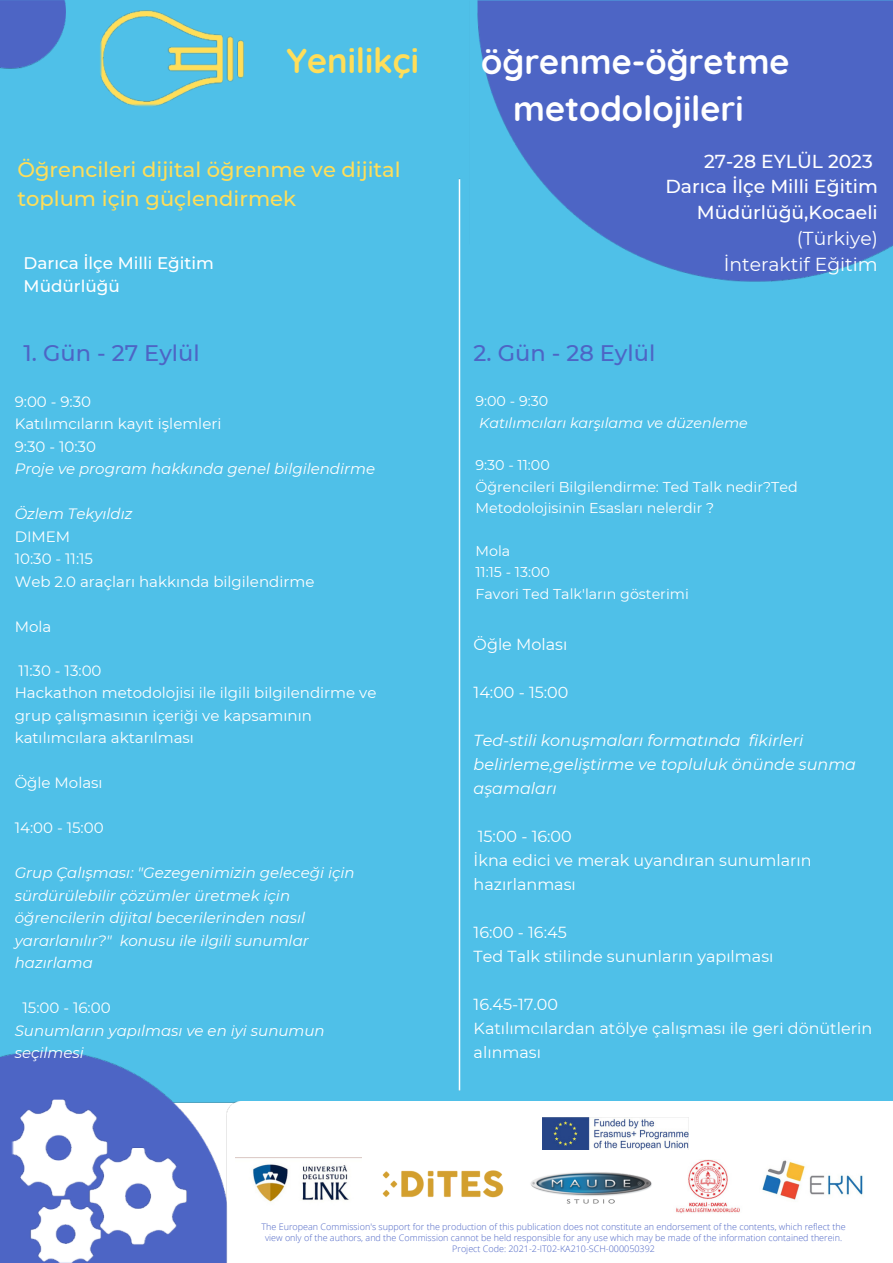
<style>
.page{position:relative;width:893px;height:1263px;background:#fff}
.page>*{position:absolute;margin:0;border:0;box-sizing:border-box;transform-origin:0 0}
.t1{font:700 34.5px "Quicksand";color:#fff}
.t2{font:700 34.5px "Quicksand";color:#ffde59}
.t3{font:500 22.5px "Montserrat";color:#4d65c5}
.t4{font:500 21px/29.2px "Montserrat";color:#ffde59}
.t5{font:500 18.75px/25.9px "Montserrat";color:#fff;text-align:right}
.t6{font:18.75px "Montserrat";color:#fff}
.t7{font:500 16.8px/23.3px "Montserrat";color:#fff}
.t8{font:15.98px/24px "Montserrat";color:#fff}
.t9{font:italic 15.98px/24px "Montserrat";color:#fff}
.t10{font:italic 15px/22.5px "Montserrat";color:#fff}
.t11{font:15px/22.5px "Montserrat";color:#fff}
.t12{font:14.25px/21.4px "Montserrat";color:#fff}
.t13{font:italic 14.25px "Montserrat";color:#fff}
.t14{font:300 9px/11.2px "Open Sans";color:#4d65c5;text-align:center}
.s1{font-weight:400}
</style>
<div class="page">
<div style="left:0;top:0;width:893px;height:1101px;background:#4fc0e8"></div>
<img style="left:470px;top:0;width:423px;height:282px">
<img style="left:0;top:0;width:65px;height:68px">
<img style="left:100px;top:11px;width:144px;height:96px">
<img style="left:458px;top:179px;width:3px;height:912px">
<img style="left:0;top:1051px;width:229px;height:212px">
<img style="left:11px;top:1099px;width:175px;height:164px">
<img style="left:227px;top:1101px;width:462px;height:162px">
<img style="left:542px;top:1117px;width:146px;height:32px">
<img style="left:235px;top:1157px;width:126px;height:50px">
<img style="left:523px;top:1161px;width:135px;height:46px">
<img style="left:674px;top:1159px;width:66px;height:54px">
<img style="left:762px;top:1160px;width:101px;height:40px">
<img style="left:378px;top:1163px;width:127px;height:42px">
<p class="t2" style="left:286px;top:39px;width:130px">Yenilikçi</p>
<p class="t4" style="left:17px;top:154px;width:385px">Öğrenci leri dijital öğrenme ve dijital toplum içi n güçlendi rmek</p>
<p class="t7" style="left:24px;top:251px;width:192px">Darıca İlçe Milli Eğitim<br>Müdürlüğü</p>
<p class="t1" style="left:481px;top:39px;width:310px">öğrenme-öğretme</p>
<p class="t1" style="left:513px;top:87px;width:228px">metodolojileri</p>
<p class="t5" style="left:704px;top:148px;width:170px">27-28 EYLÜL 2023</p>
<p class="t5" style="left:665px;top:174px;width:214px">Darıca İlçe Milli Eğitim<br>Müdürlüğü,Kocaeli <span class="s1">(Türkiye)</span></p>
<p class="t6" style="left:723px;top:253px;width:156px">İnteraktif Eğiti m</p>
<p class="t3" style="left:24px;top:339px;width:178px">1. Gün - 27 Eylül</p>
<p class="t3" style="left:473px;top:339px;width:183px">2. Gün - 28 Eylül</p>
<p class="t11" style="left:15px;top:390px;width:78px">9:00 - 9:30</p>
<p class="t11" style="left:15px;top:413px;width:206px">Katılımcıların kayıt işlemleri</p>
<p class="t11" style="left:15px;top:435px;width:83px">9:30 - 10:30</p>
<p class="t10" style="left:15px;top:458px;width:362px">Proje ve program hakkında genel bilgilendirme</p>
<p class="t10" style="left:15px;top:503px;width:119px">Özlem Tekyıldız</p>
<p class="t11" style="left:15px;top:525px;width:57px">DIMEM</p>
<p class="t11" style="left:15px;top:548px;width:80px">10:30 - 11:15</p>
<p class="t11" style="left:15px;top:570px;width:301px">Web 2.0 araçları hakkında bi lgi lendi rme</p>
<p class="t11" style="left:15px;top:615px;width:38px">Mola</p>
<p class="t11" style="left:19px;top:659px;width:84px">11:30 - 13:00</p>
<p class="t11" style="left:15px;top:681px;width:363px">Hackathon metodolojisi i le i lgi li bi lgi lendi rme ve</p>
<p class="t11" style="left:15px;top:704px;width:299px">grup çalışmasının içeriği ve kapsamının katılımcılara aktarılması</p>
<p class="t11" style="left:15px;top:772px;width:89px">Öğle Molası</p>
<p class="t11" style="left:15px;top:817px;width:90px">14:00 - 15:00</p>
<p class="t10" style="left:15px;top:862px;width:341px">Grup Çalışması: "Gezegenimizin geleceği için sürdürülebilir çözümler üretmek için öğrencilerin dijital becerilerinden nasıl yararlanılır?" konusu ile ilgili sunumlar hazırlama</p>
<p class="t11" style="left:23px;top:997px;width:90px">15:00 - 16:00</p>
<p class="t10" style="left:15px;top:1019px;width:312px">Sunumların yapılması ve en iyi sunumun seçilmesi</p>
<p class="t12" style="left:475px;top:390px;width:74px">9:00 - 9:30</p>
<p class="t13" style="left:479px;top:414px;width:270px">Katılımcıları karşılama ve düzenleme</p>
<p class="t12" style="left:475px;top:454px;width:76px">9:30 - 11:00</p>
<p class="t12" style="left:475px;top:476px;width:324px">Öğrenci leri Bi lgi lendi rme: Ted Talk nedi r?Ted<br>Metodolojisi ni n Esasları nelerdi r ?</p>
<p class="t12" style="left:475px;top:540px;width:36px">Mola</p>
<p class="t12" style="left:475px;top:561px;width:76px">11:15 - 13:00</p>
<p class="t12" style="left:475px;top:583px;width:212px">Favori Ted Talk'ların gösteri mi</p>
<p class="t8" style="left:473px;top:632px;width:95px">Öğle Molası</p>
<p class="t8" style="left:473px;top:680px;width:96px">14:00 - 15:00</p>
<p class="t9" style="left:473px;top:728px;width:384px">Ted-stili konuşmaları formatında fikirleri belirleme,geliştirme ve topluluk önünde sunma aşamaları</p>
<p class="t8" style="left:478px;top:824px;width:95px">15:00 - 16:00</p>
<p class="t8" style="left:473px;top:848px;width:339px">İkna edici ve merak uyandıran sunumların hazırlanması</p>
<p class="t8" style="left:473px;top:920px;width:95px">16:00 - 16:45</p>
<p class="t8" style="left:473px;top:944px;width:301px">Ted Talk stilinde sununların yapılması</p>
<p class="t8" style="left:473px;top:992px;width:86px">16.45-17.00</p>
<p class="t8" style="left:473px;top:1016px;width:400px">Katılımcılardan atölye çalışması i le geri dönütleri n alınması</p>
<p class="t14" style="left:262px;top:1221px;width:585px">The European Commission's support for the production of this publication does not constitute an endorsement of the contents, which reflect the view only of the authors, and the Commission cannot be held responsible for any use which may be made of the information contained therein.<br>Project Code: 2021-2-IT02-KA210-SCH-000050392</p>
</div>
